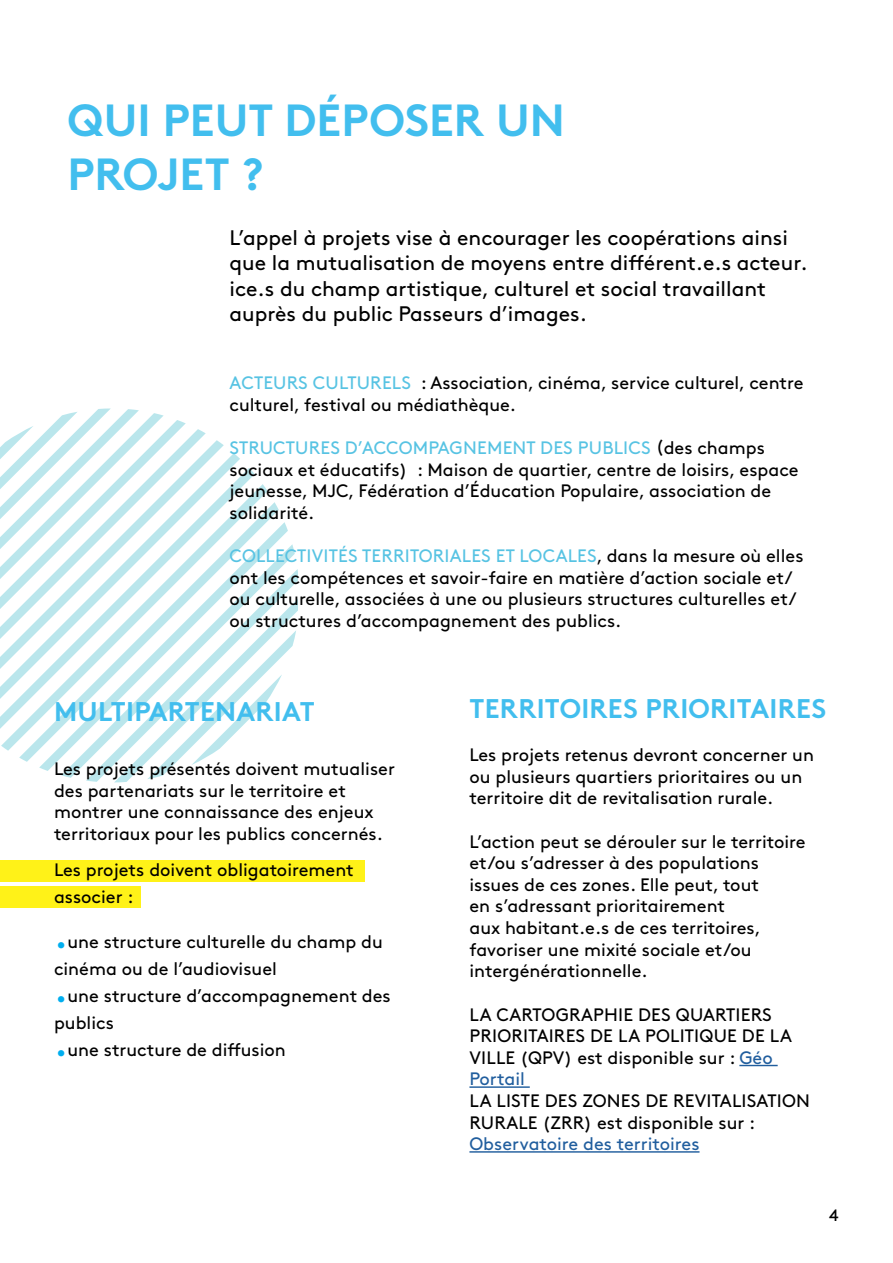
<style>
.page{position:relative;width:893px;height:1263px;background:#fff}
.page>*{position:absolute;margin:0;border:0;box-sizing:border-box;transform-origin:0 0}
.t1{font:700 45px/54px "Brown Std";color:#42beee}
.t2{font:700 27px "Brown Std";letter-spacing:.01em;color:#42beee}
.t3{font:21px/25.2px "Brown Std";color:#000}
.t4{font:18px/21.6px "Brown Std";color:#000}
.t5{font:18px "Brown Std";color:#215e9e}
.t6{font:16.5px "Brown Std";color:#000}
.s1{color:#57c3e3}
.s2{font-weight:700;font-size:36px;color:#00aeef}
.s3{color:#215e9e}
</style>
<div class="page">
<svg style="left:0;top:408px;width:297px;height:374px"></svg>
<div style="left:0;top:860px;width:364px;height:21px;background:#fff218"></div>
<div style="left:0;top:886px;width:141px;height:21px;background:#fff218"></div>
<hr style="left:739px;top:1065px;width:39px;height:1px;background:#215e9e">
<hr style="left:469px;top:1086px;width:61px;height:2px;background:#215e9e">
<hr style="left:469px;top:1151px;width:230px;height:1px;background:#215e9e">
<h1 class="t1" style="left:68px;top:93px;width:499px">QUI PEUT DÉPOSER UN<br>PROJET ?</h1>
<p class="t3" style="left:230px;top:226px;width:580px">L’appel à projets vise à encourager les coopérations ainsi que la mutualisation de moyens entre différent.e.s acteur. ice.s du champ artistique, culturel et social travaillant auprès du public Passeurs d’images.</p>
<p class="t4" style="left:229px;top:372px;width:576px"><span class="s1">ACTEURS CULTURELS</span> : Association, cinéma, service culturel, centre culturel, festival ou médiathèque.</p>
<p class="t4" style="left:229px;top:437px;width:571px"><span class="s1">STRUCTURES D’ACCOMPAGNEMENT DES PUBLICS</span> (des champs sociaux et éducatifs) : Maison de quartier, centre de loisirs, espace jeunesse, MJC, Fédération d’Éducation Populaire, association de solidarité.</p>
<p class="t4" style="left:229px;top:545px;width:575px"><span class="s1">COLLECTIVITÉS TERRITORIALES ET LOCALES</span>, dans la mesure où elles ont les compétences et savoir-faire en matière d’action sociale et/ ou culturelle, associées à une ou plusieurs structures culturelles et/ ou structures d’accompagnement des publics.</p>
<h2 class="t2" style="left:54px;top:695px;width:262px">MULTIPARTENARIAT</h2>
<p class="t4" style="left:54px;top:758px;width:342px">Les projets présentés doivent mutualiser des partenariats sur le territoire et montrer une connaissance des enjeux territoriaux pour les publics concernés.</p>
<p class="t4" style="left:54px;top:856px;width:301px;line-height:27px">Les projets doivent obligatoirement associer :</p>
<p class="t4" style="left:54px;top:928px;width:338px;line-height:27px"><span class="s2">.</span>une structure culturelle du champ du cinéma ou de l’audiovisuel<br><span class="s2">.</span>une structure d’accompagnement des publics<br><span class="s2">.</span>une structure de diffusion</p>
<h2 class="t2" style="left:470px;top:692px;width:358px">TERRITOIRES PRIORITAIRES</h2>
<p class="t4" style="left:469px;top:744px;width:346px">Les projets retenus devront concerner un ou plusieurs quartiers prioritaires ou un territoire dit de revitalisation rurale.</p>
<p class="t4" style="left:469px;top:831px;width:338px">L’action peut se dérouler sur le territoire et/ou s’adresser à des populations issues de ces zones. Elle peut, tout<br>en s’adressant prioritairement<br>aux habitant.e.s de ces territoires, favoriser une mixité sociale et/ou intergénérationnelle.</p>
<p class="t4" style="left:469px;top:1003px;width:324px">LA CARTOGRAPHIE DES QUARTIERS<br>PRIORITAIRES DE LA POLITIQUE DE LA<br>VILLE (QPV) est disponible sur : <span class="s3">Géo<br>Portail</span></p>
<p class="t4" style="left:470px;top:1090px;width:342px">LA LISTE DES ZONES DE REVITALISATION<br>RURALE (ZRR) est disponible sur :</p>
<p class="t5" style="left:469px;top:1133px;width:232px">Observatoire des territoires</p>
<p class="t6" style="left:829px;top:1206px;width:11px">4</p>
</div>
